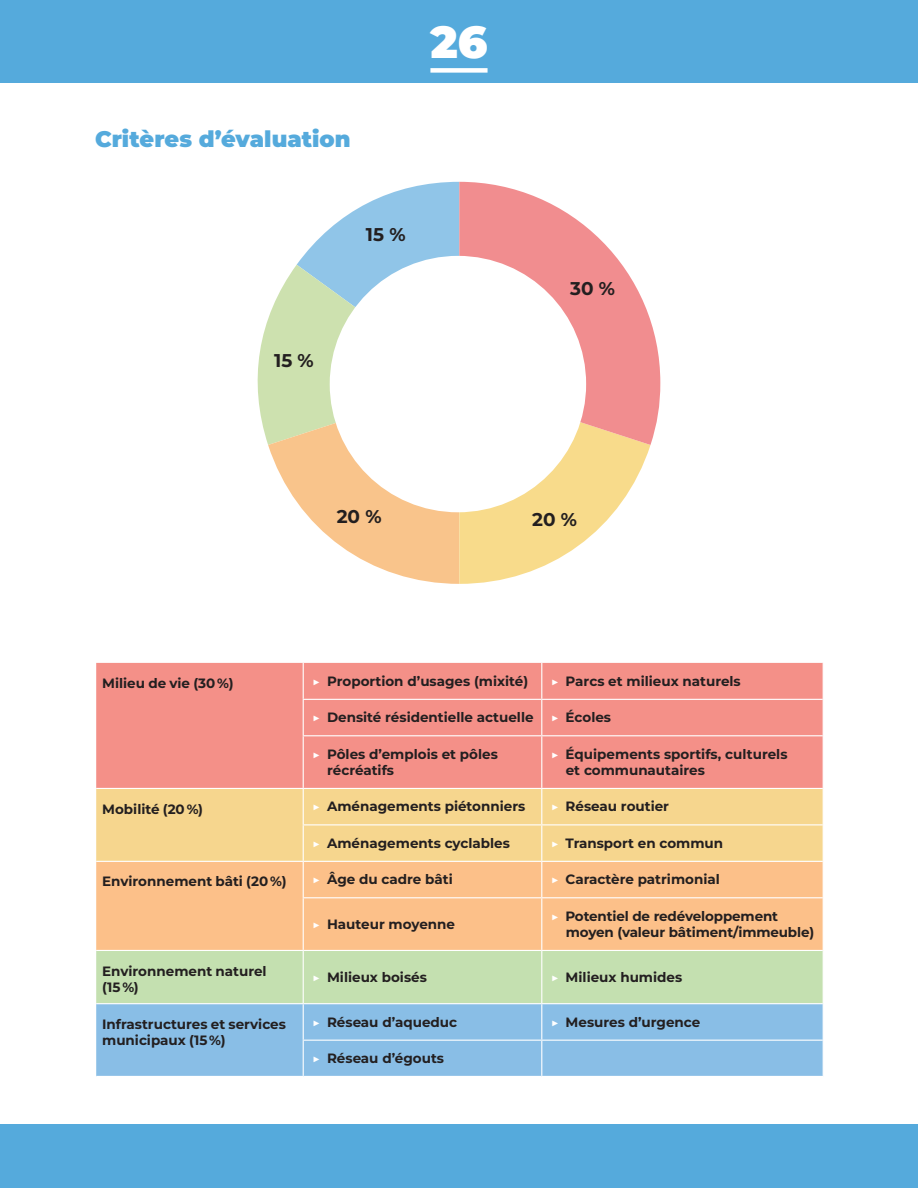
<style>
.page{position:relative;width:918px;height:1188px;background:#fff}
.page>*{position:absolute;margin:0;border:0;box-sizing:border-box;transform-origin:0 0}
.t1{font:900 45px "Montserrat";color:#fff}
.H2-ANEXE{font:900 22.5px "Montserrat";color:#55aadc}
.t2{font:700 18.45px "Montserrat";color:#231f20}
.t3{font:700 13.5px/16.2px "Montserrat";color:#231f20}
.s1{font-weight:400;color:#fff}
</style>
<div class="page">
<div style="left:0;top:0;width:918px;height:83px;background:#55aadc"></div>
<div style="left:0;top:1125px;width:918px;height:63px;background:#55aadc"></div>
<svg style="left:258px;top:182px;width:393px;height:402px"></svg>
<svg style="left:459px;top:182px;width:201px;height:263px;fill:#f18d8f"></svg>
<div style="left:330px;top:256px;width:256px;height:256px;background:#fff;border-radius:50%"></div>
<div style="left:96px;top:663px;width:727px;height:125px;background:#f49088"></div>
<div style="left:96px;top:789px;width:727px;height:72px;background:#f6d68e"></div>
<div style="left:96px;top:862px;width:727px;height:88px;background:#fcc089"></div>
<div style="left:96px;top:951px;width:727px;height:52px;background:#c4e0b0"></div>
<div style="left:96px;top:1004px;width:727px;height:72px;background:#89bee6"></div>
<hr style="left:303px;top:663px;width:1px;height:36px;background:#fff">
<hr style="left:541px;top:663px;width:1px;height:36px;background:#fff">
<hr style="left:303px;top:699px;width:239px;height:1px;background:#fff">
<hr style="left:303px;top:700px;width:1px;height:35px;background:#fff">
<hr style="left:542px;top:699px;width:281px;height:1px;background:#fff">
<hr style="left:541px;top:700px;width:1px;height:35px;background:#fff">
<hr style="left:303px;top:735px;width:239px;height:1px;background:#fff">
<hr style="left:303px;top:736px;width:1px;height:52px;background:#fff">
<hr style="left:542px;top:735px;width:281px;height:1px;background:#fff">
<hr style="left:541px;top:736px;width:1px;height:52px;background:#fff">
<hr style="left:303px;top:789px;width:1px;height:35px;background:#fff">
<hr style="left:541px;top:789px;width:1px;height:35px;background:#fff">
<hr style="left:303px;top:824px;width:239px;height:1px;background:#fff">
<hr style="left:303px;top:825px;width:1px;height:36px;background:#fff">
<hr style="left:542px;top:824px;width:281px;height:1px;background:#fff">
<hr style="left:541px;top:825px;width:1px;height:36px;background:#fff">
<hr style="left:303px;top:862px;width:1px;height:35px;background:#fff">
<hr style="left:541px;top:862px;width:1px;height:35px;background:#fff">
<hr style="left:303px;top:897px;width:239px;height:1px;background:#fff">
<hr style="left:303px;top:898px;width:1px;height:52px;background:#fff">
<hr style="left:542px;top:897px;width:281px;height:1px;background:#fff">
<hr style="left:541px;top:898px;width:1px;height:52px;background:#fff">
<hr style="left:303px;top:951px;width:1px;height:52px;background:#fff">
<hr style="left:541px;top:951px;width:1px;height:52px;background:#fff">
<hr style="left:303px;top:1004px;width:1px;height:36px;background:#fff">
<hr style="left:541px;top:1004px;width:1px;height:36px;background:#fff">
<hr style="left:303px;top:1040px;width:239px;height:1px;background:#fff">
<hr style="left:303px;top:1041px;width:1px;height:35px;background:#fff">
<hr style="left:542px;top:1040px;width:281px;height:1px;background:#fff">
<hr style="left:541px;top:1041px;width:1px;height:35px;background:#fff">
<div style="left:430px;top:68px;width:58px;height:5px;background:#fff"></div>
<p class="H2-ANEXE" style="left:95px;top:122px;width:257px">Critères d’évaluation</p>
<h1 class="t1" style="left:430px;top:9px;width:59px">26</h1>
<p class="t2" style="left:366px;top:223px;width:41px">15 %</p>
<p class="t2" style="left:274px;top:348px;width:41px">15 %</p>
<p class="t2" style="left:570px;top:276px;width:46px">30 %</p>
<p class="t2" style="left:337px;top:504px;width:46px">20 %</p>
<p class="t2" style="left:532px;top:507px;width:46px">20 %</p>
<p class="t3" style="left:102px;top:674px;width:133px">Milieu de vie (30 %)</p>
<p class="t3" style="left:312px;top:672px;width:218px"><span class="s1">▶</span> Proportion d’usages (mixité)</p>
<p class="t3" style="left:551px;top:672px;width:191px"><span class="s1">▶</span> Parcs et milieux naturels</p>
<p class="t3" style="left:312px;top:709px;width:223px"><span class="s1">▶</span> Densité résidentielle actuelle</p>
<p class="t3" style="left:551px;top:709px;width:62px"><span class="s1">▶</span> Écoles</p>
<p class="t3" style="left:327px;top:745px;width:172px;text-indent:-15px"><span class="s1">▶</span> Pôles d’emplois et pôles récréatifs</p>
<p class="t3" style="left:566px;top:745px;width:223px;text-indent:-15px"><span class="s1">▶</span> Équipements sportifs, culturels et communautaires</p>
<p class="t3" style="left:102px;top:800px;width:102px">Mobilité (20 %)</p>
<p class="t3" style="left:312px;top:798px;width:215px"><span class="s1">▶</span> Aménagements piétonniers</p>
<p class="t3" style="left:551px;top:798px;width:120px"><span class="s1">▶</span> Réseau routier</p>
<p class="t3" style="left:312px;top:834px;width:199px"><span class="s1">▶</span> Aménagements cyclables</p>
<p class="t3" style="left:551px;top:834px;width:174px"><span class="s1">▶</span> Transport en commun</p>
<p class="t3" style="left:102px;top:873px;width:186px">Environnement bâti (20 %)</p>
<p class="t3" style="left:312px;top:871px;width:142px"><span class="s1">▶</span> Âge du cadre bâti</p>
<p class="t3" style="left:551px;top:871px;width:171px"><span class="s1">▶</span> Caractère patrimonial</p>
<p class="t3" style="left:312px;top:915px;width:144px"><span class="s1">▶</span> Hauteur moyenne</p>
<p class="t3" style="left:566px;top:907px;width:250px;text-indent:-15px"><span class="s1">▶</span> Potentiel de redéveloppement moyen (valeur bâtiment/immeuble)</p>
<p class="t3" style="left:102px;top:962px;width:166px">Environnement naturel (15 %)</p>
<p class="t3" style="left:312px;top:968px;width:116px"><span class="s1">▶</span> Milieux boisés</p>
<p class="t3" style="left:551px;top:968px;width:133px"><span class="s1">▶</span> Milieux humides</p>
<p class="t3" style="left:102px;top:1015px;width:185px">Infrastructures et services municipaux (15 %)</p>
<p class="t3" style="left:312px;top:1013px;width:147px"><span class="s1">▶</span> Réseau d’aqueduc</p>
<p class="t3" style="left:551px;top:1013px;width:151px"><span class="s1">▶</span> Mesures d’urgence</p>
<p class="t3" style="left:312px;top:1050px;width:133px"><span class="s1">▶</span> Réseau d’égouts</p>
</div>
